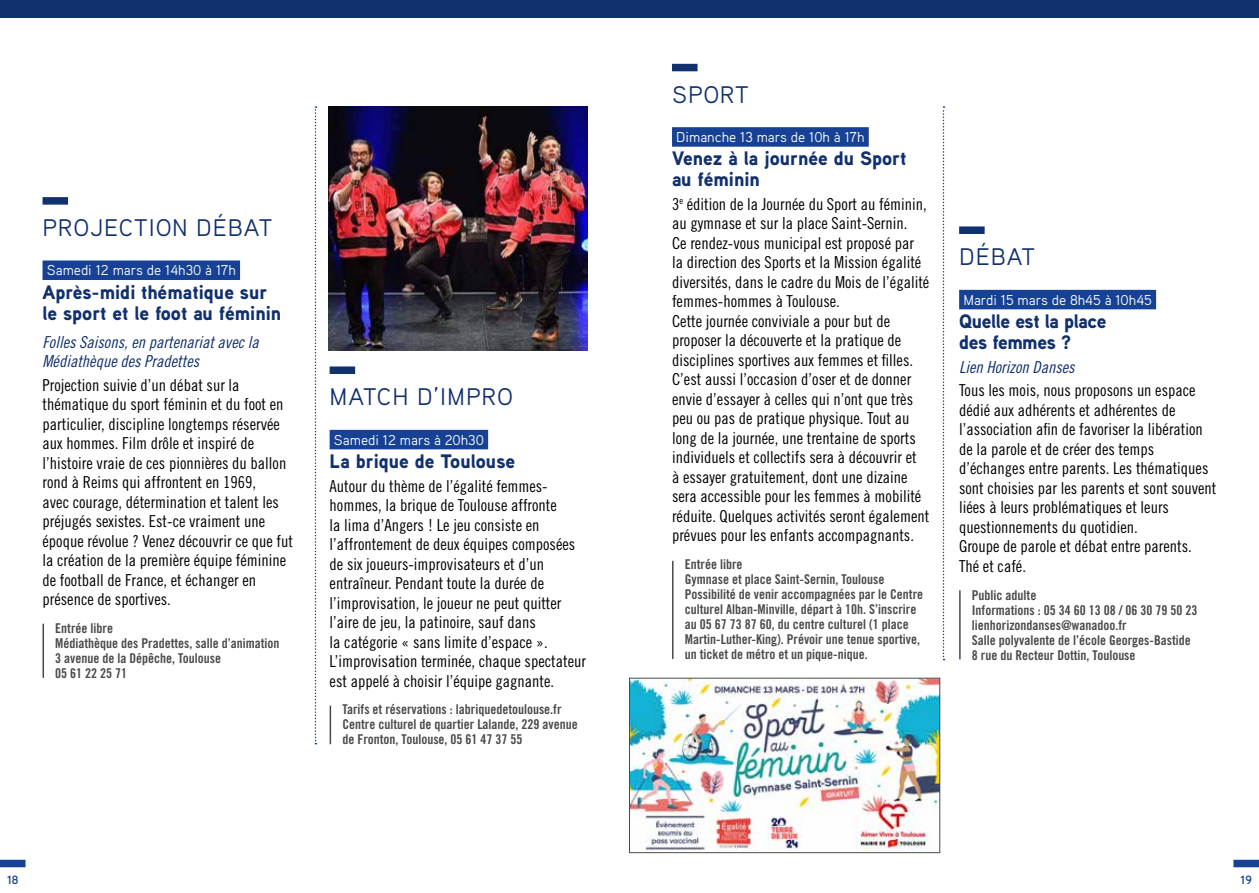
<style>
.page{position:relative;width:1259px;height:893px;background:#fff}
.page>*{position:absolute;margin:0;border:0;box-sizing:border-box;transform-origin:0 0}
.genre{font:24px "Aaux Pro";letter-spacing:.03em;color:#11306e}
.titre{font:900 19.5px/21px "Aaux Pro";color:#11306e}
.titre-2{font:900 19.5px/21px "Aaux Pro";letter-spacing:-.02em;color:#11306e}
.texte_C11{font:16.5px/19.5px "Trade Gothic Cond Eighteen";color:#000}
.PAR{font:16.5px/19.5px "Trade Gothic Cond Eighteen Obl";color:#11306e}
.Date{font:14.25px "Aaux Pro";color:#fff}
.infos{font:13.5px/15px "Trade Gothic Bold Cond Twenty";color:#4a4a49}
.t1{font:700 12px "Aaux Pro";color:#164194}
</style>
<div class="page">
<div style="left:0;top:0;width:1259px;height:18px;background:#11306e"></div>
<svg style="left:315px;top:106px;width:1px;height:638px"></svg>
<img style="left:329px;top:106px;width:258px;height:245px">
<div style="left:330px;top:430px;width:158px;height:19px;background:#164194"></div>
<div style="left:330px;top:366px;width:25px;height:8px;background:#11306e"></div>
<hr style="left:330px;top:706px;width:1px;height:38px;background:#4a4a49">
<div style="left:43px;top:260px;width:197px;height:20px;background:#164194"></div>
<div style="left:43px;top:197px;width:25px;height:8px;background:#11306e"></div>
<hr style="left:43px;top:624px;width:1px;height:53px;background:#4a4a49">
<div style="left:959px;top:290px;width:197px;height:19px;background:#164194"></div>
<div style="left:959px;top:226px;width:25px;height:8px;background:#11306e"></div>
<hr style="left:959px;top:591px;width:1px;height:68px;background:#4a4a49">
<img style="left:631px;top:680px;width:307px;height:171px">
<div style="left:629px;top:678px;width:311px;height:175px;border:1px solid #4a4a49"></div>
<svg style="left:942px;top:106px;width:2px;height:554px"></svg>
<div style="left:672px;top:127px;width:196px;height:20px;background:#164194"></div>
<div style="left:672px;top:64px;width:25px;height:7px;background:#11306e"></div>
<hr style="left:672px;top:561px;width:1px;height:97px;background:#4a4a49">
<div style="left:1233px;top:860px;width:26px;height:7px;background:#164194"></div>
<div style="left:0;top:860px;width:26px;height:7px;background:#164194"></div>
<p class="genre" style="left:43px;top:213px;width:231px">PROJECTION DÉBAT</p>
<p class="Date" style="left:47px;top:261px;width:190px">Samedi 12 mars de 14h30 à 17h</p>
<p class="titre" style="left:43px;top:281px;width:240px">Après-midi thématique sur le sport et le foot au féminin</p>
<p class="PAR" style="left:43px;top:332px;width:218px">Folles Saisons, en partenariat avec la<br>Médiathèque des Pradettes</p>
<p class="texte_C11" style="left:43px;top:375px;width:252px">Projection suivie d’un débat sur la thématique du sport féminin et du foot en particulier, discipline longtemps réservée aux hommes. Film drôle et inspiré de l’histoire vraie de ces pionnières du ballon rond à Reims qui affrontent en 1969,<br>avec courage, détermination et talent les préjugés sexistes. Est-ce vraiment une époque révolue ? Venez découvrir ce que fut la création de la première équipe féminine de football de France, et échanger en présence de sportives.</p>
<p class="infos" style="left:55px;top:621px;width:226px">Entrée libre<br>Médiathèque des Pradettes, salle d’animation<br>3 avenue de la Dépêche, Toulouse<br>05 61 22 25 71</p>
<p class="genre" style="left:330px;top:382px;width:185px">MATCH D’IMPRO</p>
<p class="Date" style="left:334px;top:431px;width:151px">Samedi 12 mars à 20h30</p>
<p class="titre" style="left:330px;top:450px;width:187px">La brique de Toulouse</p>
<p class="texte_C11" style="left:330px;top:476px;width:258px">Autour du thème de l’égalité femmes&shy;hommes, la brique de Toulouse affronte<br>la lima d’Angers ! Le jeu consiste en l’affrontement de deux équipes composées de six joueurs-improvisateurs et d’un entraîneur. Pendant toute la durée de l’improvisation, le joueur ne peut quitter l’aire de jeu, la patinoire, sauf dans<br>la catégorie « sans limite d’espace ».<br>L’improvisation terminée, chaque spectateur est appelé à choisir l’équipe gagnante.</p>
<p class="infos" style="left:342px;top:702px;width:237px">Tarifs et réservations : labriquedetoulouse.fr<br>Centre culturel de quartier Lalande, 229 avenue de Fronton, Toulouse, 05 61 47 37 55</p>
<p class="genre" style="left:672px;top:79px;width:78px">SPORT</p>
<p class="Date" style="left:676px;top:128px;width:190px">Dimanche 13 mars de 10h à 17h</p>
<p class="titre" style="left:672px;top:147px;width:236px">Venez à la journée du Sport au féminin</p>
<p class="texte_C11" style="left:672px;top:194px;width:259px">3<sup>e</sup> édition de la Journée du Sport au féminin, au gymnase et sur la place Saint-Sernin.<br>Ce rendez-vous municipal est proposé par<br>la direction des Sports et la Mission égalité diversités, dans le cadre du Mois de l’égalité femmes-hommes à Toulouse.</p>
<p class="texte_C11" style="left:672px;top:311px;width:259px">Cette journée conviviale a pour but de proposer la découverte et la pratique de disciplines sportives aux femmes et filles.<br>C’est aussi l’occasion d’oser et de donner envie d’essayer à celles qui n’ont que très peu ou pas de pratique physique. Tout au long de la journée, une trentaine de sports individuels et collectifs sera à découvrir et<br>à essayer gratuitement, dont une dizaine sera accessible pour les femmes à mobilité réduite. Quelques activités seront également prévues pour les enfants accompagnants.</p>
<p class="infos" style="left:685px;top:557px;width:240px">Entrée libre<br>Gymnase et place Saint-Sernin, Toulouse Possibilité de venir accompagnées par le Centre culturel Alban-Minville, départ à 10h. S’inscrire au 05 67 73 87 60, du centre culturel (1 place Martin-Luther-King). Prévoir une tenue sportive, un ticket de métro et un pique-nique.</p>
<p class="genre" style="left:959px;top:242px;width:78px">DÉBAT</p>
<p class="Date" style="left:963px;top:291px;width:190px">Mardi 15 mars de 8h45 à 10h45</p>
<p class="titre-2" style="left:959px;top:310px;width:149px">Quelle est la place des femmes ?</p>
<p class="PAR" style="left:959px;top:357px;width:117px">Lien Horizon Danses</p>
<p class="texte_C11" style="left:959px;top:381px;width:259px">Tous les mois, nous proposons un espace dédié aux adhérents et adhérentes de l’association afin de favoriser la libération de la parole et de créer des temps d’échanges entre parents. Les thématiques sont choisies par les parents et sont souvent liées à leurs problématiques et leurs questionnements du quotidien.</p>
<p class="texte_C11" style="left:959px;top:537px;width:234px">Groupe de parole et débat entre parents.<br>Thé et café.</p>
<p class="infos" style="left:972px;top:587px;width:227px">Public adulte<br>Informations : 05 34 60 13 08 / 06 30 79 50 23 lienhorizondanses@wanadoo.fr<br>Salle polyvalente de l’école Georges-Bastide 8 rue du Recteur Dottin, Toulouse</p>
<p class="t1" style="left:7px;top:873px;width:13px">18</p>
<p class="t1" style="left:1240px;top:873px;width:13px">19</p>
</div>
